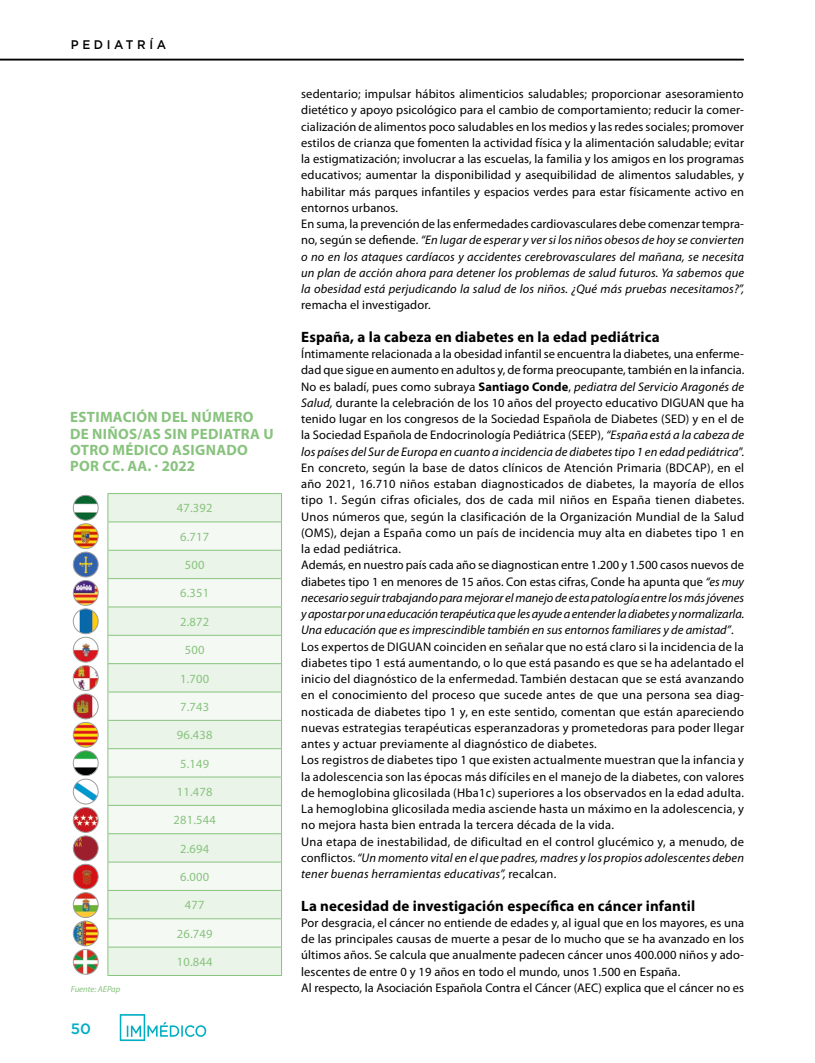
<style>
.page{position:relative;width:815px;height:1063px;background:#fff}
.page>*{position:absolute;margin:0;border:0;box-sizing:border-box;transform-origin:0 0}
.t1{font:700 15px "Myriad Pro";letter-spacing:.01em;color:#000}
.t2{font:700 15px/16.2px "Myriad Pro";letter-spacing:.02em;color:#88c37e}
.t3{font:500 15px "Gotham";color:#00aec3}
.t4{font:12.5px/16.2px "Myriad Pro";letter-spacing:.01em;color:#000}
.t5{font:12.5px "Myriad Pro";letter-spacing:.02em;color:#88c37e}
.t6{font:500 12.5px "Gotham";letter-spacing:.3em;color:#000;scale:.95 1}
.t7{font:italic 8.75px "Myriad Pro";color:#88c37e}
.s1{font-style:italic}
.s2{font-weight:700}
</style>
<div class="page">
<svg style="left:120px;top:1014px;width:86px;height:27px"></svg>
<hr style="left:0;top:59px;width:743px;height:2px;background:#000">
<div style="left:109px;top:494px;width:172px;height:481px;background:#eaf4e8"></div>
<svg style="left:109px;top:523px;width:172px;height:424px;fill:#f5f9f4"></svg>
<hr style="left:108px;top:493px;width:174px;height:1px;background:#88c37e">
<hr style="left:108px;top:522px;width:174px;height:1px;background:#88c37e">
<hr style="left:108px;top:550px;width:174px;height:1px;background:#88c37e">
<hr style="left:108px;top:578px;width:174px;height:1px;background:#88c37e">
<hr style="left:108px;top:607px;width:174px;height:1px;background:#88c37e">
<hr style="left:108px;top:635px;width:174px;height:1px;background:#88c37e">
<hr style="left:108px;top:663px;width:174px;height:1px;background:#88c37e">
<hr style="left:108px;top:692px;width:174px;height:1px;background:#88c37e">
<hr style="left:108px;top:720px;width:174px;height:1px;background:#88c37e">
<hr style="left:108px;top:748px;width:174px;height:1px;background:#88c37e">
<hr style="left:108px;top:777px;width:174px;height:1px;background:#88c37e">
<hr style="left:108px;top:805px;width:174px;height:1px;background:#88c37e">
<hr style="left:108px;top:833px;width:174px;height:1px;background:#88c37e">
<hr style="left:108px;top:862px;width:174px;height:1px;background:#88c37e">
<hr style="left:108px;top:890px;width:174px;height:1px;background:#88c37e">
<hr style="left:108px;top:918px;width:174px;height:1px;background:#88c37e">
<svg style="left:108px;top:494px;width:1px;height:481px"></svg>
<hr style="left:108px;top:947px;width:174px;height:1px;background:#88c37e">
<hr style="left:108px;top:975px;width:174px;height:1px;background:#88c37e">
<svg style="left:281px;top:494px;width:1px;height:481px"></svg>
<img style="left:73px;top:495px;width:25px;height:25px;border-radius:12px">
<div style="left:73px;top:495px;width:25px;height:26px;border:1px solid #9d9d9c;border-radius:50%"></div>
<img style="left:73px;top:524px;width:25px;height:25px;border-radius:12px">
<div style="left:73px;top:523px;width:25px;height:26px;border:1px solid #9d9d9c;border-radius:50%"></div>
<img style="left:73px;top:552px;width:25px;height:25px;border-radius:12px">
<div style="left:73px;top:552px;width:25px;height:25px;border:1px solid #9d9d9c;border-radius:50%"></div>
<img style="left:73px;top:580px;width:25px;height:25px;border-radius:12px">
<div style="left:73px;top:580px;width:25px;height:26px;border:1px solid #9d9d9c;border-radius:50%"></div>
<img style="left:73px;top:609px;width:25px;height:25px;border-radius:12px">
<div style="left:73px;top:609px;width:25px;height:25px;border:1px solid #9d9d9c;border-radius:50%"></div>
<img style="left:73px;top:637px;width:25px;height:25px;border-radius:12px">
<div style="left:73px;top:637px;width:25px;height:25px;border:1px solid #9d9d9c;border-radius:50%"></div>
<img style="left:73px;top:722px;width:25px;height:25px;border-radius:12px">
<div style="left:73px;top:722px;width:25px;height:26px;border:1px solid #9d9d9c;border-radius:50%"></div>
<img style="left:73px;top:779px;width:25px;height:25px;border-radius:12px">
<div style="left:73px;top:779px;width:25px;height:25px;border:1px solid #9d9d9c;border-radius:50%"></div>
<img style="left:73px;top:864px;width:25px;height:25px;border-radius:12px">
<div style="left:73px;top:864px;width:25px;height:25px;border:1px solid #9d9d9c;border-radius:50%"></div>
<img style="left:73px;top:666px;width:25px;height:24px;border-radius:12px">
<div style="left:73px;top:665px;width:25px;height:26px;border:1px solid #9d9d9c;border-radius:50%"></div>
<img style="left:73px;top:921px;width:25px;height:25px;border-radius:12px">
<div style="left:73px;top:921px;width:25px;height:25px;border:1px solid #9d9d9c;border-radius:50%"></div>
<img style="left:73px;top:808px;width:25px;height:24px;border-radius:12px">
<div style="left:73px;top:807px;width:25px;height:26px;border:1px solid #9d9d9c;border-radius:50%"></div>
<img style="left:73px;top:949px;width:25px;height:25px;border-radius:12px">
<div style="left:73px;top:949px;width:25px;height:26px;border:1px solid #9d9d9c;border-radius:50%"></div>
<img style="left:73px;top:694px;width:25px;height:25px;border-radius:12px">
<div style="left:73px;top:694px;width:25px;height:25px;border:1px solid #9d9d9c;border-radius:50%"></div>
<img style="left:73px;top:751px;width:25px;height:25px;border-radius:12px">
<div style="left:73px;top:750px;width:25px;height:26px;border:1px solid #9d9d9c;border-radius:50%"></div>
<img style="left:73px;top:836px;width:25px;height:25px;border-radius:12px">
<div style="left:73px;top:836px;width:25px;height:25px;border:1px solid #9d9d9c;border-radius:50%"></div>
<img style="left:73px;top:893px;width:25px;height:25px;border-radius:12px">
<div style="left:73px;top:892px;width:25px;height:26px;border:1px solid #9d9d9c;border-radius:50%"></div>
<p class="t6" style="left:71px;top:37px;width:102px">PEDIATRÍA</p>
<p class="t2" style="left:70px;top:409px;width:205px">ESTIMACIÓN DEL NÚMERO<br>DE NIÑOS/AS SIN PEDIATRA U<br>OTRO MÉDICO ASIGNADO<br>POR CC. AA. · 2022</p>
<p class="t7" style="left:71px;top:984px;width:51px">Fuente: AEPap</p>
<p class="t3" style="left:71px;top:1018px;width:22px">50</p>
<p class="t5" style="left:177px;top:501px;width:37px">47.392</p>
<p class="t5" style="left:180px;top:529px;width:31px">6.717</p>
<p class="t5" style="left:185px;top:557px;width:21px">500</p>
<p class="t5" style="left:180px;top:586px;width:31px">6.351</p>
<p class="t5" style="left:180px;top:614px;width:31px">2.872</p>
<p class="t5" style="left:185px;top:642px;width:21px">500</p>
<p class="t5" style="left:180px;top:671px;width:31px">1.700</p>
<p class="t5" style="left:180px;top:699px;width:31px">7.743</p>
<p class="t5" style="left:177px;top:727px;width:37px">96.438</p>
<p class="t5" style="left:180px;top:756px;width:31px">5.149</p>
<p class="t5" style="left:177px;top:784px;width:37px">11.478</p>
<p class="t5" style="left:173px;top:812px;width:44px">281.544</p>
<p class="t5" style="left:180px;top:841px;width:31px">2.694</p>
<p class="t5" style="left:180px;top:869px;width:31px">6.000</p>
<p class="t5" style="left:185px;top:897px;width:21px">477</p>
<p class="t5" style="left:177px;top:926px;width:37px">26.749</p>
<p class="t5" style="left:177px;top:954px;width:37px">10.844</p>
<p class="t4" style="left:301px;top:86px;width:444px">sedentario; impulsar hábitos alimenticios saludables; proporcionar asesoramiento dietético y apoyo psicológico para el cambio de comportamiento; reducir la comer&shy;cialización de alimentos poco saludables en los medios y las redes sociales; promover estilos de crianza que fomenten la actividad física y la alimentación saludable; evitar la estigmatización; involucrar a las escuelas, la familia y los amigos en los programas educativos; aumentar la disponibilidad y asequibilidad de alimentos saludables, y habilitar más parques infantiles y espacios verdes para estar físicamente activo en entornos urbanos.<br>En suma, la prevención de las enfermedades cardiovasculares debe comenzar tempra&shy;no, según se defiende. <span class="s1">“En lugar de esperar y ver si los niños obesos de hoy se convierten o no en los ataques cardíacos y accidentes cerebrovasculares del mañana, se necesita un plan de acción ahora para detener los problemas de salud futuros. Ya sabemos que la obesidad está perjudicando la salud de los niños. ¿Qué más pruebas necesitamos?”,</span></p>
<p class="t4" style="left:301px;top:297px;width:131px">remacha el investigador.</p>
<p class="t1" style="left:301px;top:327px;width:360px">España, a la cabeza en diabetes en la edad pediátrica</p>
<p class="t4" style="left:301px;top:346px;width:445px">Íntimamente relacionada a la obesidad infantil se encuentra la diabetes, una enferme&shy;dad que sigue en aumento en adultos y, de forma preocupante, también en la infancia.<br>No es baladí, pues como subraya <span class="s2">Santiago Conde</span>, <span class="s1">pediatra del Servicio Aragonés de Salud,</span> durante la celebración de los 10 años del proyecto educativo DIGUAN que ha tenido lugar en los congresos de la Sociedad Española de Diabetes (SED) y en el de la Sociedad Española de Endocrinología Pediátrica (SEEP), <span class="s1">“España está a la cabeza de los países del Sur de Europa en cuanto a incidencia de diabetes tipo 1 en edad pediátrica</span>”.<br>En concreto, según la base de datos clínicos de Atención Primaria (BDCAP), en el año 2021, 16.710 niños estaban diagnosticados de diabetes, la mayoría de ellos tipo 1. Según cifras oficiales, dos de cada mil niños en España tienen diabetes.<br>Unos números que, según la clasificación de la Organización Mundial de la Salud (OMS), dejan a España como un país de incidencia muy alta en diabetes tipo 1 en la edad pediátrica.<br>Además, en nuestro país cada año se diagnostican entre 1.200 y 1.500 casos nuevos de diabetes tipo 1 en menores de 15 años. Con estas cifras, Conde ha apunta que <span class="s1">“es muy necesario seguir trabajando para mejorar el manejo de esta patología entre los más jóvenes y apostar por una educación terapéutica que les ayude a entender la diabetes y normalizarla.<br>Una educación que es imprescindible también en sus entornos familiares y de amistad”</span>.<br>Los expertos de DIGUAN coinciden en señalar que no está claro si la incidencia de la diabetes tipo 1 está aumentando, o lo que está pasando es que se ha adelantado el inicio del diagnóstico de la enfermedad. También destacan que se está avanzando en el conocimiento del proceso que sucede antes de que una persona sea diag&shy;nosticada de diabetes tipo 1 y, en este sentido, comentan que están apareciendo nuevas estrategias terapéuticas esperanzadoras y prometedoras para poder llegar antes y actuar previamente al diagnóstico de diabetes.<br>Los registros de diabetes tipo 1 que existen actualmente muestran que la infancia y la adolescencia son las épocas más difíciles en el manejo de la diabetes, con valores de hemoglobina glicosilada (Hba1c) superiores a los observados en la edad adulta.<br>La hemoglobina glicosilada media asciende hasta un máximo en la adolescencia, y no mejora hasta bien entrada la tercera década de la vida.<br>Una etapa de inestabilidad, de dificultad en el control glucémico y, a menudo, de conflictos. <span class="s1">“Un momento vital en el que padres, madres y los propios adolescentes deben tener buenas herramientas educativas”,</span> recalcan.</p>
<p class="t1" style="left:301px;top:896px;width:395px">La necesidad de investigación específica en cáncer infantil</p>
<p class="t4" style="left:301px;top:914px;width:444px">Por desgracia, el cáncer no entiende de edades y, al igual que en los mayores, es una de las principales causas de muerte a pesar de lo mucho que se ha avanzado en los últimos años. Se calcula que anualmente padecen cáncer unos 400.000 niños y ado&shy;lescentes de entre 0 y 19 años en todo el mundo, unos 1.500 en España.<br>Al respecto, la Asociación Española Contra el Cáncer (AEC) explica que el cáncer no es</p>
</div>
